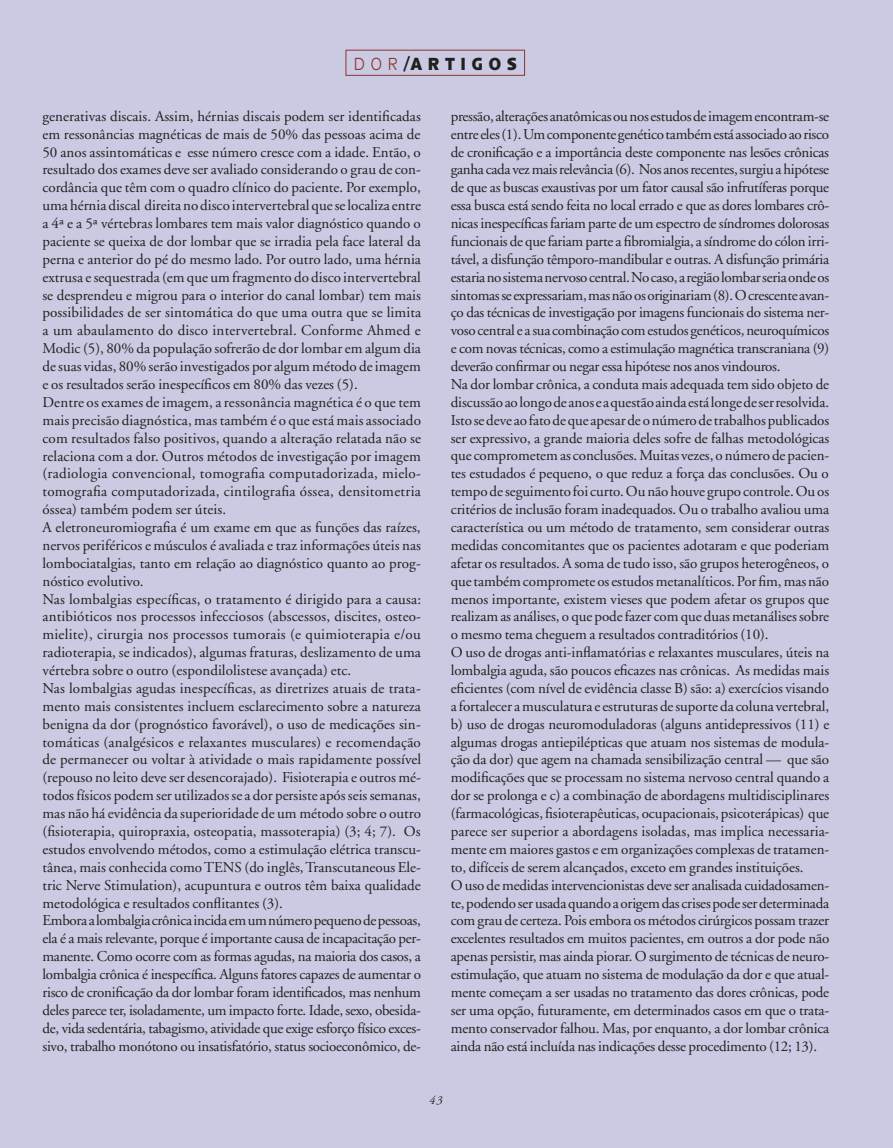
<style>
.page{position:relative;width:893px;height:1148px;background:#cacae2}
.page>*{position:absolute;margin:0;border:0;box-sizing:border-box;transform-origin:0 0}
.t1{font:700 18px "Anisette Petite";letter-spacing:.415em;color:#231f20;scale:.9 1}
.t2{font:15px/17.9px "Adobe Garamond";letter-spacing:-.005em;color:#231f20}
.t3{font:italic 12px "Adobe Garamond";color:#231f20}
.s1{font-weight:300;color:#92342e}
</style>
<div class="page">
<div style="left:345px;top:50px;width:180px;height:26px;border:1px solid #92342e"></div>
<p class="t1" style="left:354px;top:53px;width:183px"><span class="s1">DOR</span>/ARTIGOS</p>
<p class="t2" style="left:451px;top:107px;width:380px">pressão, alterações anatômicas ou nos estudos de imagem encontram‑se entre eles (1). Um componente genético também está associado ao risco de cronificação e a importância deste componente nas lesões crônicas ganha cada vez mais relevância (6). Nos anos recentes, surgiu a hipótese de que as buscas exaustivas por um fator causal são infrutíferas porque essa busca está sendo feita no local errado e que as dores lombares crô‑ nicas inespecíficas fariam parte de um espectro de síndromes dolorosas funcionais de que fariam parte a fibromialgia, a síndrome do cólon irri‑ tável, a disfunção têmporo‑mandibular e outras. A disfunção primária estaria no sistema nervoso central. No caso, a região lombar seria onde os sintomas se expressariam, mas não os originariam (8). O crescente avan‑ ço das técnicas de investigação por imagens funcionais do sistema ner‑ voso central e a sua combinação com estudos genéticos, neuroquímicos e com novas técnicas, como a estimulação magnética transcraniana (9) deverão confirmar ou negar essa hipótese nos anos vindouros.<br>Na dor lombar crônica, a conduta mais adequada tem sido objeto de discussão ao longo de anos e a questão ainda está longe de ser resolvida.<br>Isto se deve ao fato de que apesar de o número de trabalhos publicados ser expressivo, a grande maioria deles sofre de falhas metodológicas que comprometem as conclusões. Muitas vezes, o número de pacien‑ tes estudados é pequeno, o que reduz a força das conclusões. Ou o tempo de seguimento foi curto. Ou não houve grupo controle. Ou os critérios de inclusão foram inadequados. Ou o trabalho avaliou uma característica ou um método de tratamento, sem considerar outras medidas concomitantes que os pacientes adotaram e que poderiam afetar os resultados. A soma de tudo isso, são grupos heterogêneos, o que também compromete os estudos metanalíticos. Por fim, mas não menos importante, existem vieses que podem afetar os grupos que realizam as análises, o que pode fazer com que duas metanálises sobre o mesmo tema cheguem a resultados contraditórios (10).<br>O uso de drogas anti‑inflamatórias e relaxantes musculares, úteis na lombalgia aguda, são poucos eficazes nas crônicas. As medidas mais eficientes (com nível de evidência classe B) são: a) exercícios visando a fortalecer a musculatura e estruturas de suporte da coluna vertebral, b) uso de drogas neuromoduladoras (alguns antidepressivos (11) e algumas drogas antiepilépticas que atuam nos sistemas de modula‑ ção da dor) que agem na chamada sensibilização central — que são modificações que se processam no sistema nervoso central quando a dor se prolonga e c) a combinação de abordagens multidisciplinares (farmacológicas, fisioterapêuticas, ocupacionais, psicoterápicas) que parece ser superior a abordagens isoladas, mas implica necessaria‑ mente em maiores gastos e em organizações complexas de tratamen‑ to, difíceis de serem alcançados, exceto em grandes instituições.<br>O uso de medidas intervencionistas deve ser analisada cuidadosamen‑ te, podendo ser usada quando a origem das crises pode ser determinada com grau de certeza. Pois embora os métodos cirúrgicos possam trazer excelentes resultados em muitos pacientes, em outros a dor pode não apenas persistir, mas ainda piorar. O surgimento de técnicas de neuro‑ estimulação, que atuam no sistema de modulação da dor e que atual‑ mente começam a ser usadas no tratamento das dores crônicas, pode ser uma opção, futuramente, em determinados casos em que o trata‑ mento conservador falhou. Mas, por enquanto, a dor lombar crônica ainda não está incluída nas indicações desse procedimento (12; 13).</p>
<p class="t2" style="left:42px;top:107px;width:380px">generativas discais. Assim, hérnias discais podem ser identificadas em ressonâncias magnéticas de mais de 50% das pessoas acima de 50 anos assintomáticas e esse número cresce com a idade. Então, o resultado dos exames deve ser avaliado considerando o grau de con‑ cordância que têm com o quadro clínico do paciente. Por exemplo, uma hérnia discal direita no disco intervertebral que se localiza entre a 4ª e a 5ª vértebras lombares tem mais valor diagnóstico quando o paciente se queixa de dor lombar que se irradia pela face lateral da perna e anterior do pé do mesmo lado. Por outro lado, uma hérnia extrusa e sequestrada (em que um fragmento do disco intervertebral se desprendeu e migrou para o interior do canal lombar) tem mais possibilidades de ser sintomática do que uma outra que se limita a um abaulamento do disco intervertebral. Conforme Ahmed e Modic (5), 80% da população sofrerão de dor lombar em algum dia de suas vidas, 80% serão investigados por algum método de imagem e os resultados serão inespecíficos em 80% das vezes (5).<br>Dentre os exames de imagem, a ressonância magnética é o que tem mais precisão diagnóstica, mas também é o que está mais associado com resultados falso positivos, quando a alteração relatada não se relaciona com a dor. Outros métodos de investigação por imagem (radiologia convencional, tomografia computadorizada, mielo‑ tomografia computadorizada, cintilografia óssea, densitometria óssea) também podem ser úteis.<br>A eletroneuromiografia é um exame em que as funções das raízes, nervos periféricos e músculos é avaliada e traz informações úteis nas lombociatalgias, tanto em relação ao diagnóstico quanto ao prog‑ nóstico evolutivo.<br>Nas lombalgias específicas, o tratamento é dirigido para a causa: antibióticos nos processos infecciosos (abscessos, discites, osteo‑ mielite), cirurgia nos processos tumorais (e quimioterapia e/ou radioterapia, se indicados), algumas fraturas, deslizamento de uma vértebra sobre o outro (espondilolistese avançada) etc.<br>Nas lombalgias agudas inespecíficas, as diretrizes atuais de trata‑ mento mais consistentes incluem esclarecimento sobre a natureza benigna da dor (prognóstico favorável), o uso de medicações sin‑ tomáticas (analgésicos e relaxantes musculares) e recomendação de permanecer ou voltar à atividade o mais rapidamente possível (repouso no leito deve ser desencorajado). Fisioterapia e outros mé‑ todos físicos podem ser utilizados se a dor persiste após seis semanas, mas não há evidência da superioridade de um método sobre o outro (fisioterapia, quiropraxia, osteopatia, massoterapia) (3; 4; 7). Os estudos envolvendo métodos, como a estimulação elétrica transcu‑ tânea, mais conhecida como TENS (do inglês, Transcutaneous Ele‑ tric Nerve Stimulation), acupuntura e outros têm baixa qualidade metodológica e resultados conflitantes (3).<br>Embora a lombalgia crônica incida em um número pequeno de pessoas, ela é a mais relevante, porque é importante causa de incapacitação per‑ manente. Como ocorre com as formas agudas, na maioria dos casos, a lombalgia crônica é inespecífica. Alguns fatores capazes de aumentar o risco de cronificação da dor lombar foram identificados, mas nenhum deles parece ter, isoladamente, um impacto forte. Idade, sexo, obesida‑ de, vida sedentária, tabagismo, atividade que exige esforço físico exces‑ sivo, trabalho monótono ou insatisfatório, status socioeconômico, de‑</p>
<p class="t3" style="left:429px;top:1094px;width:15px">43</p>
</div>
